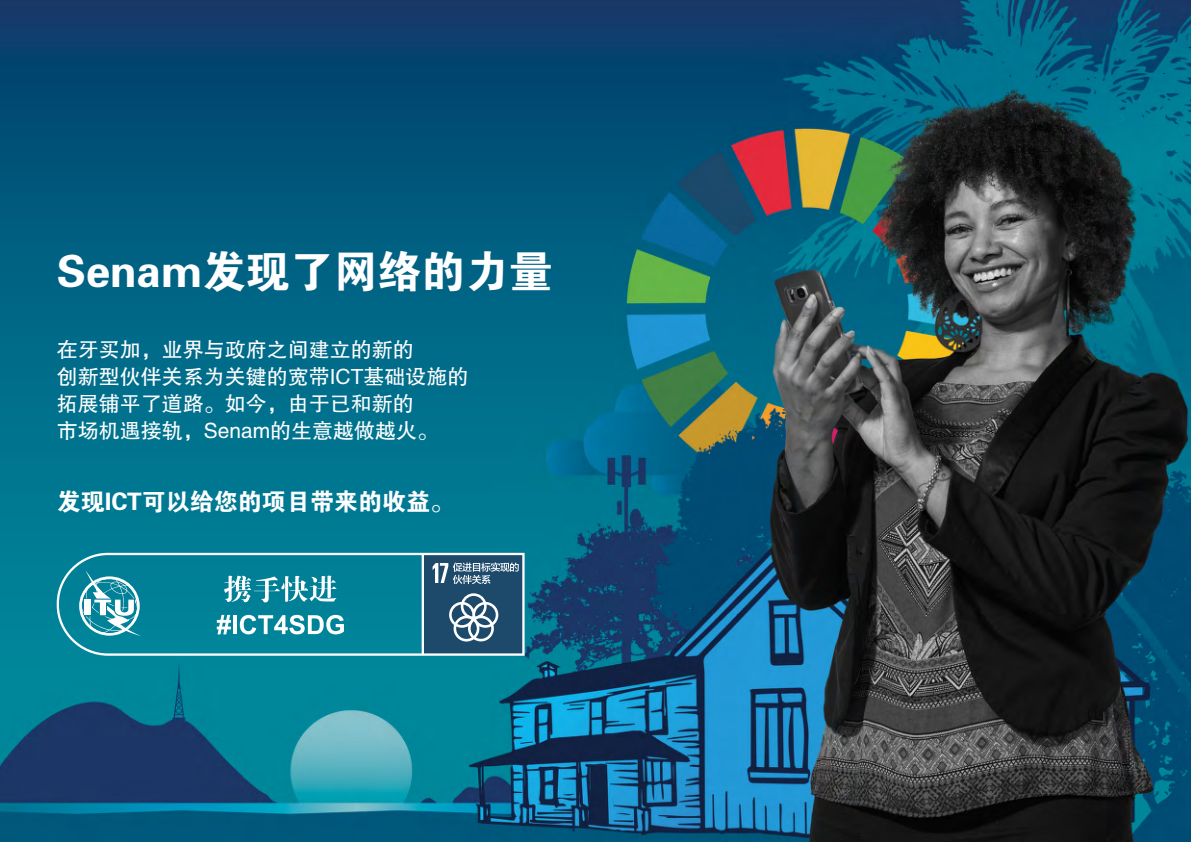
<style>
.page{position:relative;width:1191px;height:842px;background:#fff}
.page>*{position:absolute;margin:0;border:0;box-sizing:border-box;transform-origin:0 0}
.SDGs-title-left-zh{font:44px "FZDHTJW GB1 0";letter-spacing:-.005em;color:#fff}
.SDGs-slogan-left-zh{font:24px "FZDHTJW GB1 0";color:#fff}
.SDGs-text-left-zh{font:21px/27px "FZHTJW GB1 0";color:#fff}
</style>
<div class="page">
<img style="left:0;top:0;width:1191px;height:842px">
<svg style="left:57px;top:553px;width:467px;height:103px;background:#2c8ba0"></svg>
<p class="SDGs-title-left-zh" style="left:57px;top:248px;width:498px">Senam发现了网络的力量</p>
<p class="SDGs-text-left-zh" style="left:57px;top:337px;width:413px">在牙买加，业界与政府之间建立的新的<br>创新型伙伴关系为关键的宽带ICT基础设施的拓展铺平了道路。如今，由于已和新的<br>市场机遇接轨，Senam的生意越做越火。</p>
<p class="SDGs-slogan-left-zh" style="left:57px;top:489px;width:399px">发现ICT可以给您的项目带来的收益。</p>
</div>
